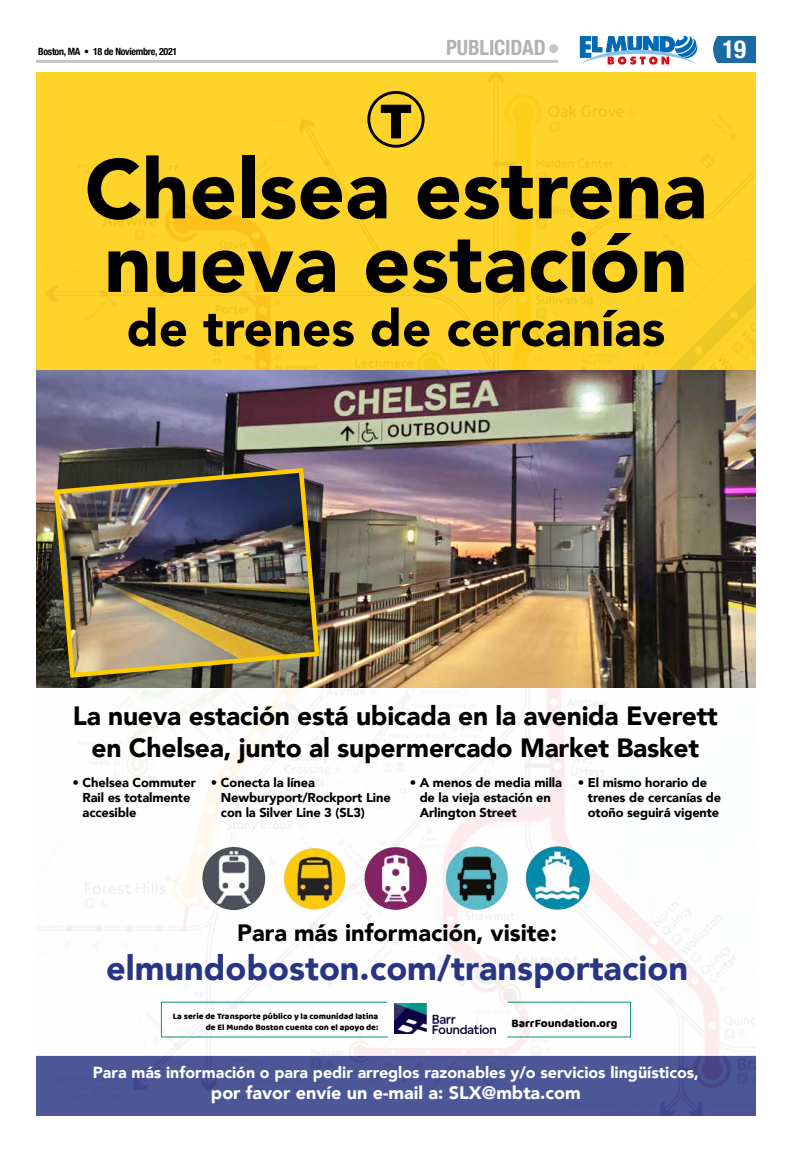
<style>
.page{position:relative;width:792px;height:1152px;background:#fff}
.page>*{position:absolute;margin:0;border:0;box-sizing:border-box;transform-origin:0 0}
.t1{font:900 83.2px/73.5px "Avenir";color:#000}
.t2{font:900 50.9px "Avenir";color:#000}
.t3{font:900 34.3px "Avenir";color:#283583}
.t4{font:900 26.4px/32px "Avenir";letter-spacing:-.01em;color:#000;text-align:center}
.t5{font:700 condensed 25px "Helvetica Neue";color:#fff}
.t6{font:900 23.6px "Avenir";color:#000}
.t7{font:700 condensed 21px "Helvetica Neue";letter-spacing:-.01em;color:#b3b2b2}
.t8{font:900 18px "Avenir";color:#fff}
.t9{font:900 16px "Avenir";color:#fff}
.t10{font:900 12.9px/15px "Avenir";letter-spacing:-.01em;color:#000}
.t11{font:11.8px "Baloo";color:#000}
.t12{font:700 condensed 10px "Helvetica Neue";letter-spacing:-.03em;color:#000}
.t13{font:8.7px/10.5px "Baloo";color:#000;text-align:right}
</style>
<div class="page">
<hr style="left:36px;top:60px;width:522px;height:3px;background:#c6c6c6">
<div style="left:549px;top:44px;width:9px;height:9px;background:#c6c6c6;border-radius:50%"></div>
<svg style="left:713px;top:36px;width:43px;height:27px"></svg>
<svg style="left:580px;top:36px;width:117px;height:29px"></svg>
<img style="left:36px;top:72px;width:720px;height:1044px">
<svg style="left:367px;top:91px;width:58px;height:57px;background:#b1941d"></svg>
<img style="left:202px;top:847px;width:63px;height:63px">
<img style="left:283px;top:847px;width:63px;height:63px">
<img style="left:364px;top:846px;width:63px;height:64px">
<img style="left:444px;top:846px;width:65px;height:64px">
<img style="left:525px;top:846px;width:65px;height:65px">
<img style="left:395px;top:1004px;width:100px;height:30px">
<svg style="left:160px;top:1001px;width:229px;height:37px"></svg>
<img style="left:36px;top:371px;width:720px;height:317px">
<img style="left:52px;top:466px;width:270px;height:214px">
<h3 class="t7" style="left:446px;top:30px;width:101px">PUBLICIDAD</h3>
<p class="t12" style="left:38px;top:43px;width:141px">Boston, MA • 18 de Noviembre, 2021</p>
<h3 class="t5" style="left:723px;top:28px;width:25px">19</h3>
<h1 class="t1" style="left:85px;top:150px;width:624px">Chelsea estrena nueva estación</h1>
<h2 class="t2" style="left:127px;top:285px;width:540px">de trenes de cercanías</h2>
<h3 class="t4" style="left:73px;top:699px;width:647px">La nueva estación está ubicada en la avenida Everett en Chelsea, junto al supermercado Market Basket</h3>
<p class="t10" style="left:83px;top:774px;width:115px;text-indent:-10px">• Chelsea Commuter<br>Rail es totalmente accesible</p>
<p class="t10" style="left:221px;top:774px;width:171px;text-indent:-10px">• Conecta la línea<br>Newburyport/Rockport Line con la Silver Line 3 (SL3)</p>
<p class="t10" style="left:420px;top:774px;width:144px;text-indent:-10px">• A menos de media milla de la vieja estación en<br>Arlington Street</p>
<p class="t10" style="left:588px;top:774px;width:135px;text-indent:-10px">• El mismo horario de trenes de cercanías de otoño seguirá vigente</p>
<h3 class="t6" style="left:237px;top:913px;width:321px">Para más información, visite:</h3>
<h3 class="t3" style="left:106px;top:938px;width:584px">elmundoboston.com/transportacion</h3>
<p class="t13" style="left:173px;top:1011px;width:207px">La serie de Transporte público y la comunidad latina de El Mundo Boston cuenta con el apoyo de:</p>
<p class="t11" style="left:512px;top:1016px;width:107px">BarrFoundation.org</p>
<p class="t9" style="left:93px;top:1059px;width:608px">Para más información o para pedir arreglos razonables y/o servicios lingüísticos,</p>
<h3 class="t8" style="left:211px;top:1078px;width:371px">por favor envíe un e-mail a: SLX@mbta.com</h3>
</div>
